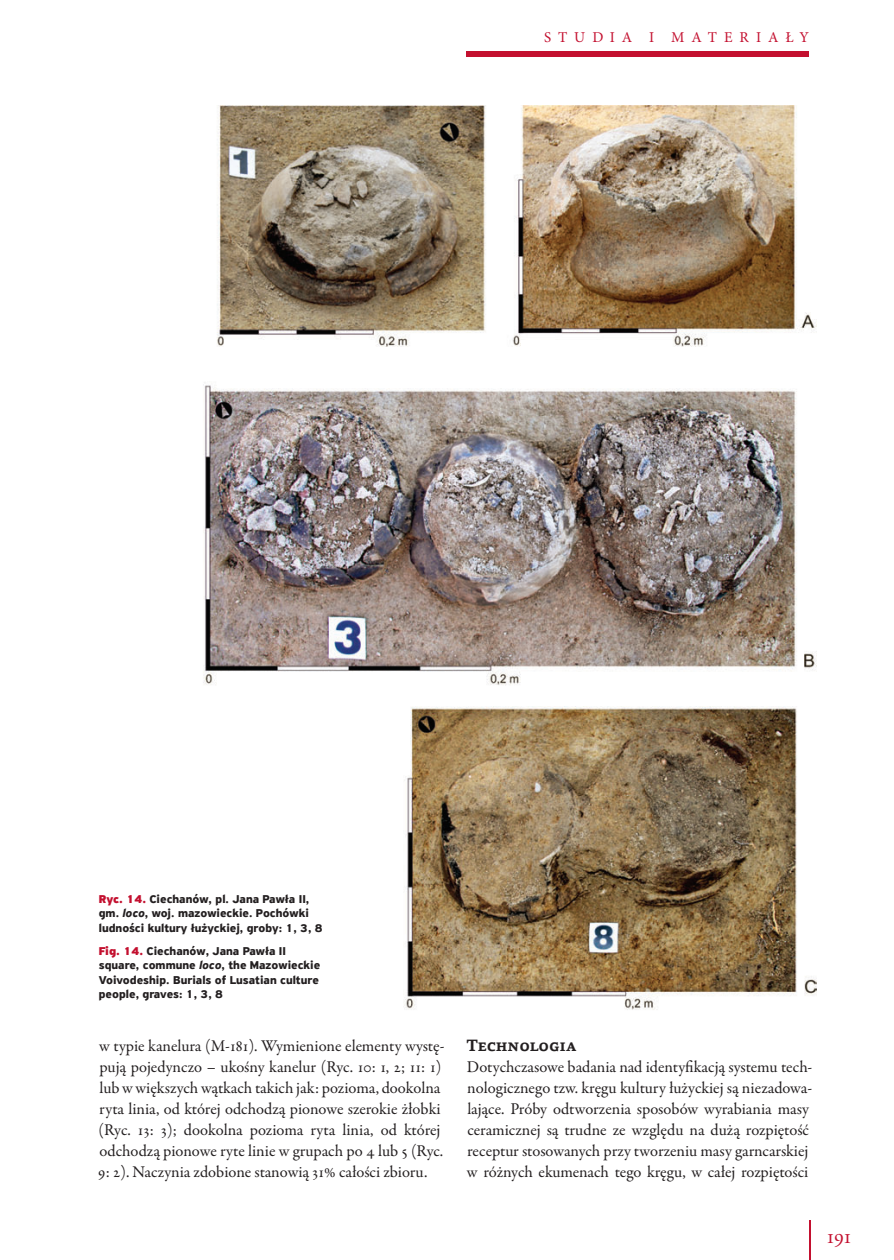
<style>
.page{position:relative;width:894px;height:1260px;background:#fff}
.page>*{position:absolute;margin:0;border:0;box-sizing:border-box;transform-origin:0 0}
.t1{font:21px "Adobe Garamond Pro";color:#c3102f}
.t2{font:16.5px/21px "Garamond Premr Pro";color:#231f20}
.t3{font:700 16.5px "PF Agora Serif Pro";color:#231f20}
.t4{font:15px "Minion Pro";letter-spacing:.465em;color:#c3102f}
.t5{font:700 12px/14.4px "PF Highway Sans Pro";color:#231f20}
.s1{font-weight:900;color:#c3102f}
.s2{font-style:italic}
</style>
<div class="page">
<hr style="left:809px;top:1220px;width:1px;height:40px;background:#c3102f">
<div style="left:467px;top:52px;width:342px;height:5px;background:#c3102f"></div>
<img style="left:203px;top:106px;width:613px;height:904px">
<p class="t4" style="left:544px;top:29px;width:266px">STUDIA I MATERIAŁY</p>
<p class="t5" style="left:99px;top:892px;width:225px"><span class="s1">Ryc. 14.</span> Ciechanów, pl. Jana Pawła II, gm. <span class="s2">loco</span>, woj. mazowieckie. Pochówki ludności kultury łużyckiej, groby: 1, 3, 8</p>
<p class="t5" style="left:99px;top:944px;width:223px"><span class="s1">Fig. 14.</span> Ciechanów, Jana Pawła II square, commune <span class="s2">loco</span>, the Mazowieckie Voivodeship. Burials of Lusatian culture people, graves: 1, 3, 8</p>
<p class="t2" style="left:98px;top:1035px;width:348px">w typie kanelura (M-181). Wymienione elementy wystę&shy;pują pojedynczo – ukośny kanelur (Ryc. 10: 1, 2; 11: 1) lub w większych wątkach takich jak: pozioma, dookolna ryta linia, od której odchodzą pionowe szerokie żłobki (Ryc. 13: 3); dookolna pozioma ryta linia, od której odchodzą pionowe ryte linie w grupach po 4 lub 5 (Ryc.<br>9: 2). Naczynia zdobione stanowią 31% całości zbioru.</p>
<p class="t3" style="left:467px;top:1035px;width:111px">Technologia</p>
<p class="t2" style="left:467px;top:1057px;width:347px">Dotychczasowe badania nad identyfikacją systemu tech&shy;nologicznego tzw. kręgu kultury łużyckiej są niezadowa&shy;lające. Próby odtworzenia sposobów wyrabiania masy ceramicznej są trudne ze względu na dużą rozpiętość receptur stosowanych przy tworzeniu masy garncarskiej w różnych ekumenach tego kręgu, w całej rozpiętości</p>
<p class="t1" style="left:827px;top:1224px;width:25px">191</p>
</div>
